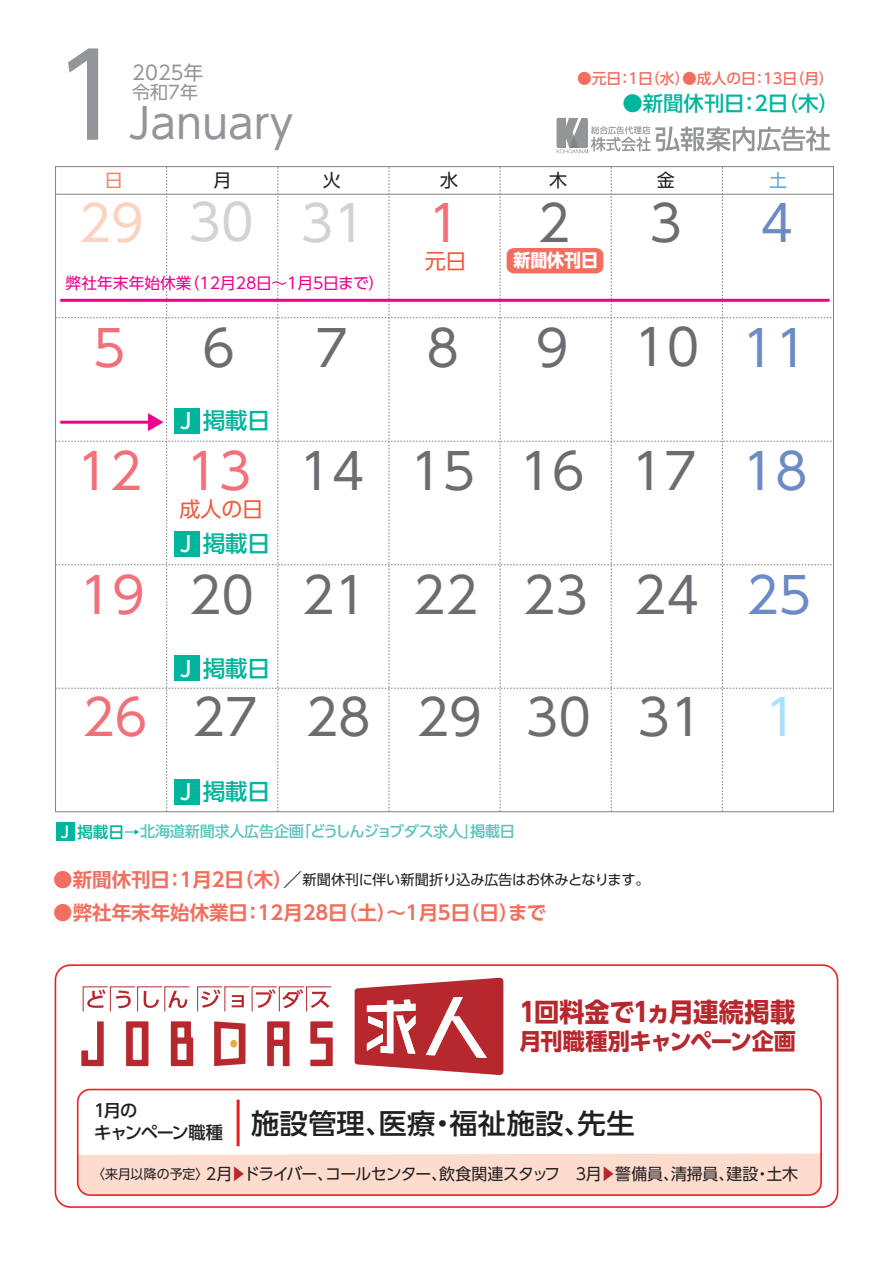
<style>
.page{position:relative;width:893px;height:1263px;background:#fff}
.page>*{position:absolute;margin:0;border:0;box-sizing:border-box;transform-origin:0 0}
.t1{font:115.95px "UD Shin Go Pro";color:#939598}
.t2{font:49.5px "UD Shin Go Pro";color:#6c6d70}
.t3{font:49.5px "UD Shin Go Pro";color:#d1d2d4}
.t4{font:49.5px "UD Shin Go Pro";color:#f17079}
.t5{font:49.5px "UD Shin Go Pro";color:#6c8bc6}
.t6{font:49.5px "UD Shin Go Pro";color:#aae0f9}
.t7{font:42px "UD Shin Go Pro";color:#939598}
.t8{font:500 27.9px "UD Shin Go Pro";letter-spacing:.01em;color:#231f20}
.t9{font:700 26.25px "UD Shin Go Pro";letter-spacing:-.01em;color:#b7282e;scale:.96 1}
.t10{font:700 23.1px "UD Shin Go Pro";letter-spacing:-.03em;color:#b7282e;scale:.96 1}
.t11{font:500 22.5px "UD Shin Go Pro";letter-spacing:-.005em;color:#00b59d}
.t12{font:21px "UD Shin Go Pro";letter-spacing:-.005em;color:#f0593e}
.t13{font:500 20.4px "UD Shin Go Pro";color:#00b59d}
.t14{font:700 19.5px "UD Shin Go Pro De";color:#f26f5f}
.t15{font:19.5px "UD Shin Go Pro";color:#939598}
.t16{font:18px "UD Shin Go Pro";color:#231f20}
.t17{font:700 18px "UD Shin Go Pro";color:#fff;scale:.95 1}
.t18{font:18px "UD Shin Go Pro";color:#939598}
.t19{font:18px "UD Shin Go Pro";color:#f48465}
.t20{font:18px "UD Shin Go Pro";color:#5ba8dc}
.t21{font:500 17.25px "UD Shin Go Pro";color:#231f20}
.t22{font:16.2px "UD Shin Go Pro";letter-spacing:-.035em;color:#231f20}
.t23{font:15.75px "UD Shin Go Pro";color:#ed028c}
.t24{font:500 15.15px "UD Shin Go Pro";letter-spacing:-.02em;color:#5ac4bd}
.t25{font:500 14.7px "UD Shin Go Pro";letter-spacing:-.005em;color:#f26f5f}
.t26{font:14.25px "UD Shin Go Pro";letter-spacing:-.025em;color:#231f20}
.s1{color:#fcd2c0}
.s2{color:#6c8bc6}
.s3{font-size:21.45px;color:#fff}
.s4{color:#f17079}
.s5{font-size:15.75px;color:#fff}
.s6{font-size:15.75px;color:#00b59d}
.s7{font-family:"UD Shin Go Pro De";font-weight:700;font-size:19.5px;color:#f26f5f}
.s8{font-family:"UD Shin Go Pro De";font-weight:700;font-size:19.5px}
.s9{font-size:13.2px}
.s10{color:#b7282e}
</style>
<div class="page">
<div style="left:56px;top:822px;width:19px;height:18px;background:#00b59d"></div>
<svg style="left:557px;top:118px;width:273px;height:35px"></svg>
<svg style="left:56px;top:167px;width:777px;height:645px"></svg>
<hr style="left:60px;top:299px;width:769px;height:3px;background:#ed028c">
<div style="left:78px;top:1153px;width:743px;height:42px;background:#fddcce"></div>
<svg style="left:197px;top:986px;width:135px;height:26px"></svg>
<svg style="left:82px;top:986px;width:108px;height:26px"></svg>
<svg style="left:126px;top:1021px;width:22px;height:45px"></svg>
<svg style="left:171px;top:1021px;width:22px;height:45px"></svg>
<svg style="left:214px;top:1021px;width:31px;height:45px"></svg>
<svg style="left:267px;top:1021px;width:23px;height:45px"></svg>
<svg style="left:310px;top:1021px;width:23px;height:45px"></svg>
<svg style="left:81px;top:1021px;width:23px;height:45px"></svg>
<svg style="left:355px;top:978px;width:148px;height:97px"></svg>
<div style="left:55px;top:964px;width:783px;height:244px;border:2px solid #ee1d23;border-radius:15px"></div>
<div style="left:77px;top:1089px;width:745px;height:107px;border:2px solid #ee1d23;border-radius:13px"></div>
<hr style="left:237px;top:1100px;width:3px;height:46px;background:#ee1d23">
<h1 class="t1" style="left:51px;top:2px;width:78px">1</h1>
<p class="t15" style="left:132px;top:56px;width:72px">2025年</p>
<p class="t25" style="left:577px;top:67px;width:258px">●元日：1日（水）●成人の日：13日（月）</p>
<p class="t13" style="left:622px;top:87px;width:218px">●新聞休刊日：2日（木）</p>
<p class="t18" style="left:132px;top:77px;width:67px">令和7年</p>
<h3 class="t7" style="left:129px;top:89px;width:166px">January</h3>
<p class="t19" style="left:105px;top:165px;width:19px">日</p>
<p class="t16" style="left:213px;top:165px;width:19px">月</p>
<p class="t16" style="left:323px;top:165px;width:19px">火</p>
<p class="t16" style="left:440px;top:165px;width:19px">水</p>
<p class="t16" style="left:549px;top:165px;width:19px">木</p>
<p class="t16" style="left:657px;top:165px;width:19px">金</p>
<p class="t20" style="left:769px;top:165px;width:19px">土</p>
<h2 class="t3" style="left:78px;top:183px;width:289px"><span class="s1">29</span> 30 31</h2>
<h2 class="t4" style="left:428px;top:183px;width:34px">1</h2>
<h2 class="t2" style="left:538px;top:183px;width:34px">2</h2>
<h2 class="t2" style="left:649px;top:183px;width:34px">3</h2>
<h2 class="t5" style="left:760px;top:183px;width:34px">4</h2>
<p class="t23" style="left:66px;top:270px;width:320px">弊社年末年始休業（12月28日～1月5日まで）</p>
<p class="t12" style="left:425px;top:244px;width:43px">元日</p>
<p class="t17" style="left:513px;top:246px;width:91px">新聞休刊日</p>
<h2 class="t4" style="left:93px;top:308px;width:34px">5</h2>
<h2 class="t2" style="left:202px;top:308px;width:34px">6</h2>
<h2 class="t2" style="left:316px;top:308px;width:34px">7</h2>
<h2 class="t2" style="left:427px;top:308px;width:34px">8</h2>
<h2 class="t2" style="left:536px;top:308px;width:34px">9</h2>
<h2 class="t2" style="left:634px;top:307px;width:175px">10 <span class="s2">11</span></h2>
<h3 class="t11" style="left:180px;top:402px;width:91px"><span class="s3">J</span> 掲載日</h3>
<h2 class="t2" style="left:77px;top:431px;width:732px"><span class="s4">12 13</span> 14 15 16 17 <span class="s2">18</span></h2>
<p class="t12" style="left:179px;top:492px;width:85px">成人の日</p>
<h3 class="t11" style="left:180px;top:526px;width:91px"><span class="s3">J</span> 掲載日</h3>
<h2 class="t2" style="left:79px;top:555px;width:734px"><span class="s4">19</span> 20 21 22 23 24 <span class="s2">25</span></h2>
<h3 class="t11" style="left:180px;top:650px;width:91px"><span class="s3">J</span> 掲載日</h3>
<h2 class="t2" style="left:82px;top:677px;width:622px"><span class="s4">26</span> 27 28 29 30 31</h2>
<h2 class="t6" style="left:765px;top:677px;width:34px">1</h2>
<h3 class="t11" style="left:180px;top:774px;width:91px"><span class="s3">J</span> 掲載日</h3>
<p class="t24" style="left:61px;top:819px;width:456px"><span class="s5">J</span> <span class="s6">掲載日→</span>北海道新聞求人広告企画「どうしんジョブダス求人」掲載日</p>
<p class="t26" style="left:53px;top:868px;width:598px"><span class="s7">●新聞休刊日：1月2日（木）</span><span class="s8">／</span>新聞休刊に伴い新聞折り込み広告はお休みとなります。</p>
<p class="t14" style="left:53px;top:897px;width:495px">●弊社年末年始休業日：12月28日（土）～1月5日（日）まで</p>
<h3 class="t9" style="left:519px;top:991px;width:289px">1回料金で1ヵ月連続掲載</h3>
<h3 class="t10" style="left:519px;top:1022px;width:290px">月刊職種別キャンペーン企画</h3>
<p class="t21" style="left:94px;top:1096px;width:45px">1月の</p>
<h3 class="t8" style="left:94px;top:1100px;width:542px"><sub>キャンペーン職種</sub> 施設管理、医療・福祉施設、先生</h3>
<p class="t22" style="left:92px;top:1161px;width:707px"><span class="s9">〈来月以降の予定〉</span>2月<span class="s10">▶</span>ドライバー、コールセンター、飲食関連スタッフ　3月<span class="s10">▶</span>警備員、清掃員、建設・土木</p>
</div>
